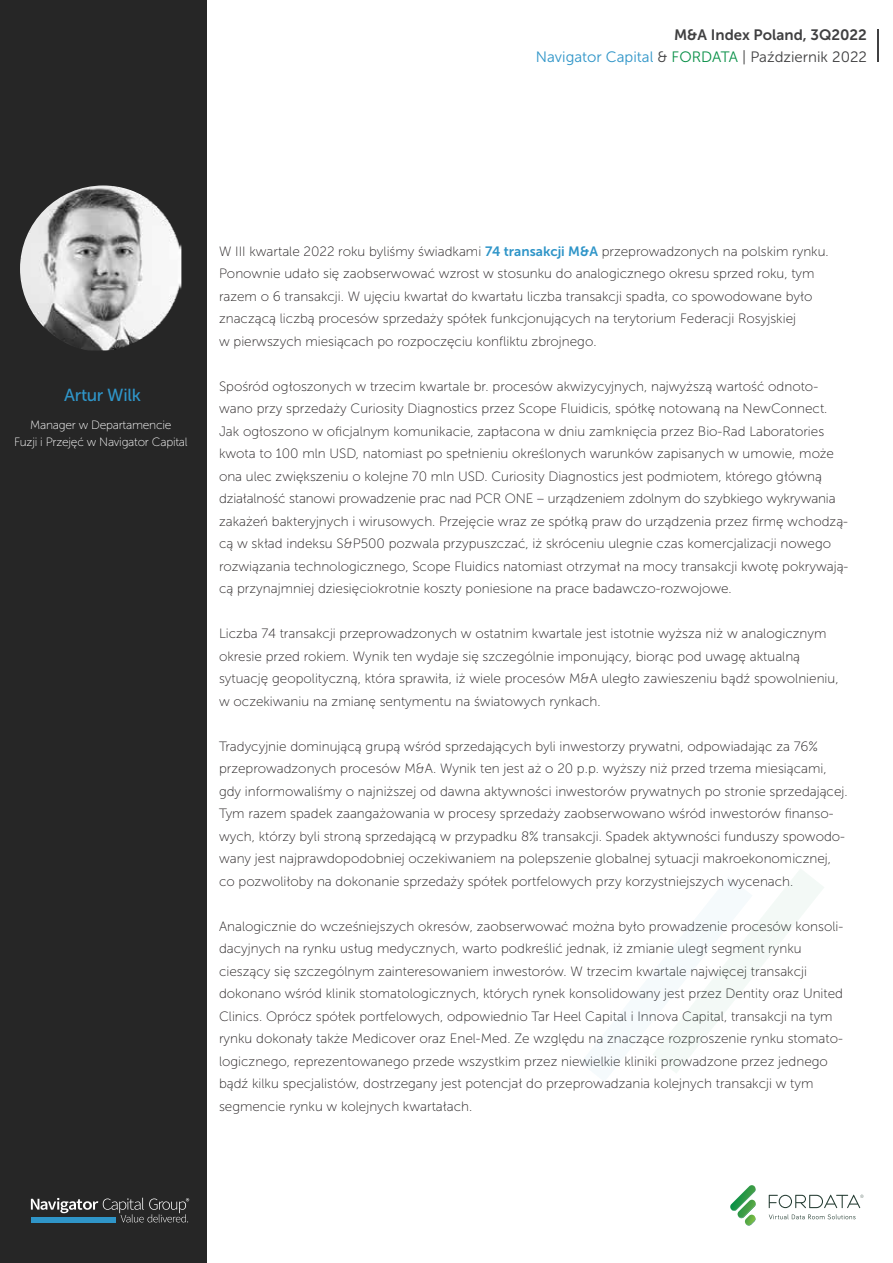
<style>
.page{position:relative;width:893px;height:1263px;background:#fff}
.page>*{position:absolute;margin:0;border:0;box-sizing:border-box;transform-origin:0 0}
.t1{font:17.4px "Museo Sans 500";letter-spacing:-.02em;color:#2f95c8}
.t2{font:15px "Museo Sans 300";color:#404041}
.t3{font:15px "Museo Sans 700";color:#404041}
.t4{font:13.5px/22.5px "Museo Sans 100";color:#231f20}
.t5{font:12px/17.4px "Museo Sans 100";letter-spacing:-.02em;color:#fff;text-align:center}
.s1{color:#2f95c8}
.s2{color:#078f46}
.s3{font-family:"Museo Sans 700";color:#2f95c8}
</style>
<div class="page">
<div style="left:0;top:0;width:206px;height:1263px;background:#262626"></div>
<svg style="left:653px;top:869px;width:171px;height:204px"></svg>
<svg style="left:31px;top:1198px;width:158px;height:24px"></svg>
<svg style="left:769px;top:1214px;width:86px;height:5px"></svg>
<svg style="left:730px;top:1185px;width:26px;height:41px"></svg>
<svg style="left:769px;top:1195px;width:94px;height:13px"></svg>
<hr style="left:877px;top:29px;width:1px;height:33px;background:#404041">
<img style="left:20px;top:185px;width:161px;height:166px">
<p class="t3" style="left:674px;top:27px;width:194px">M&amp;A Index Poland, 3Q2022</p>
<p class="t2" style="left:536px;top:48px;width:333px"><span class="s1">Navigator Capital</span> &amp; <span class="s2">FORDATA</span> | Październik 2022</p>
<p class="t1" style="left:64px;top:386px;width:78px">Artur Wilk</p>
<p class="t5" style="left:14px;top:416px;width:175px">Manager w Departamencie<br>Fuzji i Przejęć w Navigator Capital</p>
<p class="t4" style="left:219px;top:240px;width:611px">W III kwartale 2022 roku byliśmy świadkami <span class="s3">74 transakcji M&amp;A</span> przeprowadzonych na polskim rynku.<br>Ponownie udało się zaobserwować wzrost w stosunku do analogicznego okresu sprzed roku, tym razem o 6 transakcji. W ujęciu kwartał do kwartału liczba transakcji spadła, co spowodowane było znaczącą liczbą procesów sprzedaży spółek funkcjonujących na terytorium Federacji Rosyjskiej<br>w pierwszych miesiącach po rozpoczęciu konfliktu zbrojnego.</p>
<p class="t4" style="left:219px;top:375px;width:631px">Spośród ogłoszonych w trzecim kwartale br. procesów akwizycyjnych, najwyższą wartość odnoto&shy;wano przy sprzedaży Curiosity Diagnostics przez Scope Fluidicis, spółkę notowaną na NewConnect.<br>Jak ogłoszono w oficjalnym komunikacie, zapłacona w dniu zamknięcia przez Bio-Rad Laboratories kwota to 100 mln USD, natomiast po spełnieniu określonych warunków zapisanych w umowie, może ona ulec zwiększeniu o kolejne 70 mln USD. Curiosity Diagnostics jest podmiotem, którego główną działalność stanowi prowadzenie prac nad PCR ONE – urządzeniem zdolnym do szybkiego wykrywania zakażeń bakteryjnych i wirusowych. Przejęcie wraz ze spółką praw do urządzenia przez firmę wchodzą&shy;cą w skład indeksu S&amp;P500 pozwala przypuszczać, iż skróceniu ulegnie czas komercjalizacji nowego rozwiązania technologicznego, Scope Fluidics natomiast otrzymał na mocy transakcji kwotę pokrywają&shy;cą przynajmniej dziesięciokrotnie koszty poniesione na prace badawczo-rozwojowe.</p>
<p class="t4" style="left:219px;top:622px;width:621px">Liczba 74 transakcji przeprowadzonych w ostatnim kwartale jest istotnie wyższa niż w analogicznym okresie przed rokiem. Wynik ten wydaje się szczególnie imponujący, biorąc pod uwagę aktualną sytuację geopolityczną, która sprawiła, iż wiele procesów M&amp;A uległo zawieszeniu bądź spowolnieniu, w oczekiwaniu na zmianę sentymentu na światowych rynkach.</p>
<p class="t4" style="left:219px;top:735px;width:630px">Tradycyjnie dominującą grupą wśród sprzedających byli inwestorzy prywatni, odpowiadając za 76% przeprowadzonych procesów M&amp;A. Wynik ten jest aż o 20 p.p. wyższy niż przed trzema miesiącami, gdy informowaliśmy o najniższej od dawna aktywności inwestorów prywatnych po stronie sprzedającej.<br>Tym razem spadek zaangażowania w procesy sprzedaży zaobserwowano wśród inwestorów finanso&shy;wych, którzy byli stroną sprzedającą w przypadku 8% transakcji. Spadek aktywności funduszy spowodo&shy;wany jest najprawdopodobniej oczekiwaniem na polepszenie globalnej sytuacji makroekonomicznej, co pozwoliłoby na dokonanie sprzedaży spółek portfelowych przy korzystniejszych wycenach.</p>
<p class="t4" style="left:219px;top:915px;width:626px">Analogicznie do wcześniejszych okresów, zaobserwować można było prowadzenie procesów konsoli&shy;dacyjnych na rynku usług medycznych, warto podkreślić jednak, iż zmianie uległ segment rynku cieszący się szczególnym zainteresowaniem inwestorów. W trzecim kwartale najwięcej transakcji dokonano wśród klinik stomatologicznych, których rynek konsolidowany jest przez Dentity oraz United Clinics. Oprócz spółek portfelowych, odpowiednio Tar Heel Capital i Innova Capital, transakcji na tym rynku dokonały także Medicover oraz Enel-Med. Ze względu na znaczące rozproszenie rynku stomato&shy;logicznego, reprezentowanego przede wszystkim przez niewielkie kliniki prowadzone przez jednego bądź kilku specjalistów, dostrzegany jest potencjał do przeprowadzania kolejnych transakcji w tym segmencie rynku w kolejnych kwartałach.</p>
</div>
